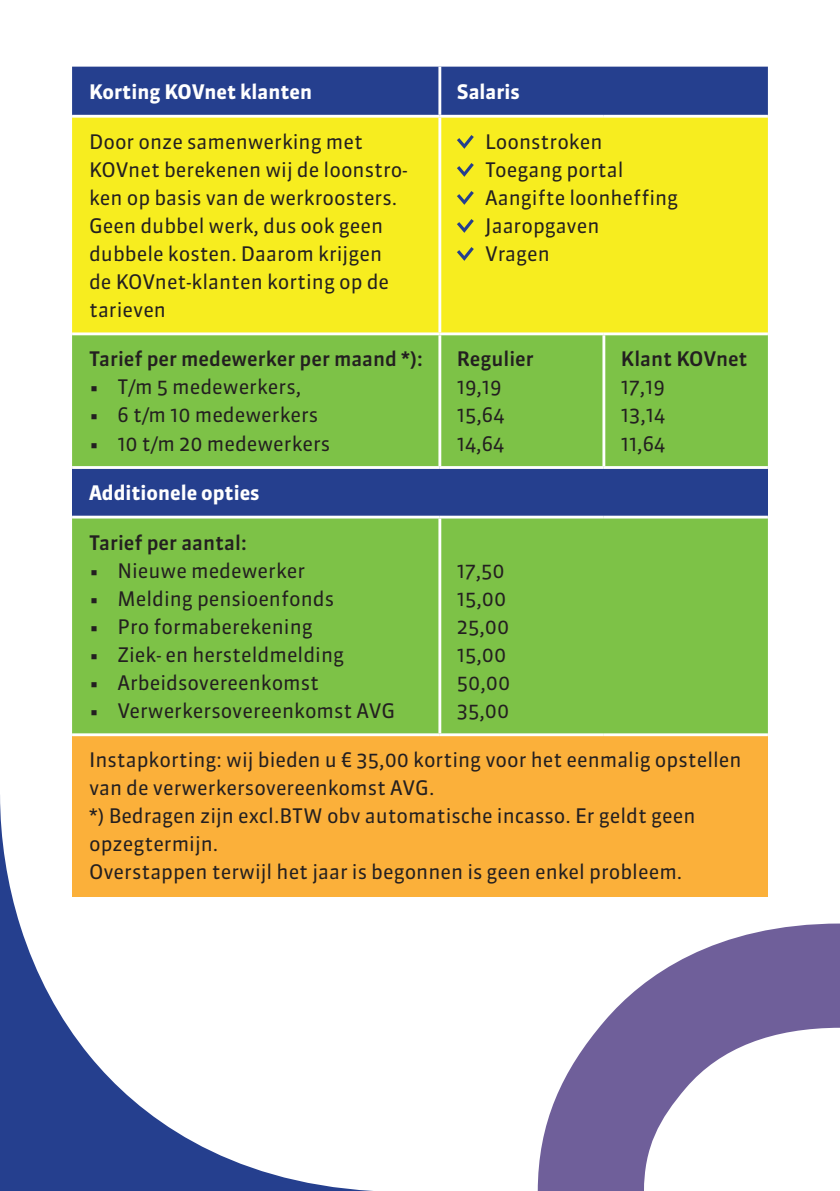
<style>
.page{position:relative;width:840px;height:1191px;background:#fff}
.page>*{position:absolute;margin:0;border:0;box-sizing:border-box;transform-origin:0 0}
.t1{font:20px/28px "Sanuk";color:#231f20}
.t2{font:500 20px "Sanuk";color:#231f20}
.t3{font:700 20px "Sanuk";color:#fff}
</style>
<div class="page">
<div style="left:72px;top:67px;width:695px;height:48px;background:#253f8e"></div>
<div style="left:72px;top:118px;width:695px;height:214px;background:#f7ed1f"></div>
<div style="left:72px;top:335px;width:695px;height:398px;background:#7dc247"></div>
<div style="left:72px;top:467px;width:695px;height:50px;background:#253f8e"></div>
<div style="left:72px;top:734px;width:695px;height:162px;background:#fbb03a"></div>
<hr style="left:438px;top:67px;width:3px;height:48px;background:#fff">
<hr style="left:438px;top:118px;width:3px;height:214px;background:#fff">
<hr style="left:438px;top:335px;width:3px;height:131px;background:#fff">
<hr style="left:602px;top:335px;width:3px;height:131px;background:#fff">
<hr style="left:72px;top:466px;width:367px;height:3px;background:#fff">
<hr style="left:439px;top:466px;width:164px;height:3px;background:#fff">
<hr style="left:603px;top:466px;width:164px;height:3px;background:#fff">
<hr style="left:72px;top:516px;width:367px;height:2px;background:#fff">
<hr style="left:439px;top:516px;width:164px;height:2px;background:#fff">
<hr style="left:438px;top:518px;width:3px;height:215px;background:#fff">
<hr style="left:603px;top:516px;width:164px;height:2px;background:#fff">
<hr style="left:72px;top:733px;width:367px;height:3px;background:#fff">
<hr style="left:439px;top:733px;width:164px;height:3px;background:#fff">
<hr style="left:603px;top:733px;width:164px;height:3px;background:#fff">
<svg style="left:456px;top:135px;width:17px;height:14px"></svg>
<svg style="left:456px;top:163px;width:17px;height:14px"></svg>
<svg style="left:456px;top:191px;width:17px;height:14px"></svg>
<svg style="left:456px;top:219px;width:17px;height:14px"></svg>
<svg style="left:456px;top:247px;width:17px;height:14px"></svg>
<svg style="left:0;top:796px;width:373px;height:395px"></svg>
<svg style="left:537px;top:923px;width:302px;height:268px"></svg>
<p class="t3" style="left:89px;top:80px;width:224px">Korting KOVnet klanten</p>
<p class="t3" style="left:456px;top:80px;width:64px">Salaris</p>
<p class="t1" style="left:89px;top:128px;width:319px">Door onze samenwerking met<br>KOVnet berekenen wij de loonstro&shy;ken op basis van de werkroosters.<br>Geen dubbel werk, dus ook geen dubbele kosten. Daarom krijgen de KOVnet-klanten korting op de tarieven</p>
<p class="t1" style="left:485px;top:128px;width:194px">Loonstroken<br>Toegang portal<br>Aangifte loonheffing<br>Jaaropgaven<br>Vragen</p>
<p class="t2" style="left:89px;top:347px;width:335px">Tarief per medewerker per maand *):</p>
<p class="t1" style="left:89px;top:373px;width:213px">• T/m 5 medewerkers,</p>
<p class="t1" style="left:89px;top:401px;width:230px">• 6 t/m 10 medewerkers</p>
<p class="t1" style="left:89px;top:429px;width:242px">• 10 t/m 20 medewerkers</p>
<p class="t2" style="left:456px;top:347px;width:78px">Regulier</p>
<p class="t1" style="left:456px;top:373px;width:49px">19,19<br>15,64<br>14,64</p>
<p class="t2" style="left:620px;top:347px;width:128px">Klant KOVnet</p>
<p class="t1" style="left:620px;top:373px;width:46px;text-align:justify">17,19<br>13,14<br>11,64</p>
<p class="t3" style="left:89px;top:480px;width:172px">Additionele opties</p>
<p class="t2" style="left:89px;top:530px;width:159px">Tarief per aantal:</p>
<p class="t1" style="left:89px;top:556px;width:217px">• Nieuwe medewerker</p>
<p class="t1" style="left:89px;top:584px;width:246px">• Melding pensioenfonds</p>
<p class="t1" style="left:89px;top:612px;width:225px">• Pro formaberekening</p>
<p class="t1" style="left:89px;top:640px;width:256px">• Ziek- en hersteldmelding</p>
<p class="t1" style="left:89px;top:668px;width:231px">• Arbeidsovereenkomst</p>
<p class="t1" style="left:89px;top:696px;width:308px">• Verwerkersovereenkomst AVG</p>
<p class="t1" style="left:456px;top:556px;width:55px">17,50<br>15,00<br>25,00<br>15,00<br>50,00<br>35,00</p>
<p class="t1" style="left:89px;top:746px;width:653px">Instapkorting: wij bieden u € 35,00 korting voor het eenmalig opstellen van de verwerkersovereenkomst AVG.<br>*) Bedragen zijn excl.BTW obv automatische incasso. Er geldt geen opzegtermijn.<br>Overstappen terwijl het jaar is begonnen is geen enkel probleem.</p>
</div>
